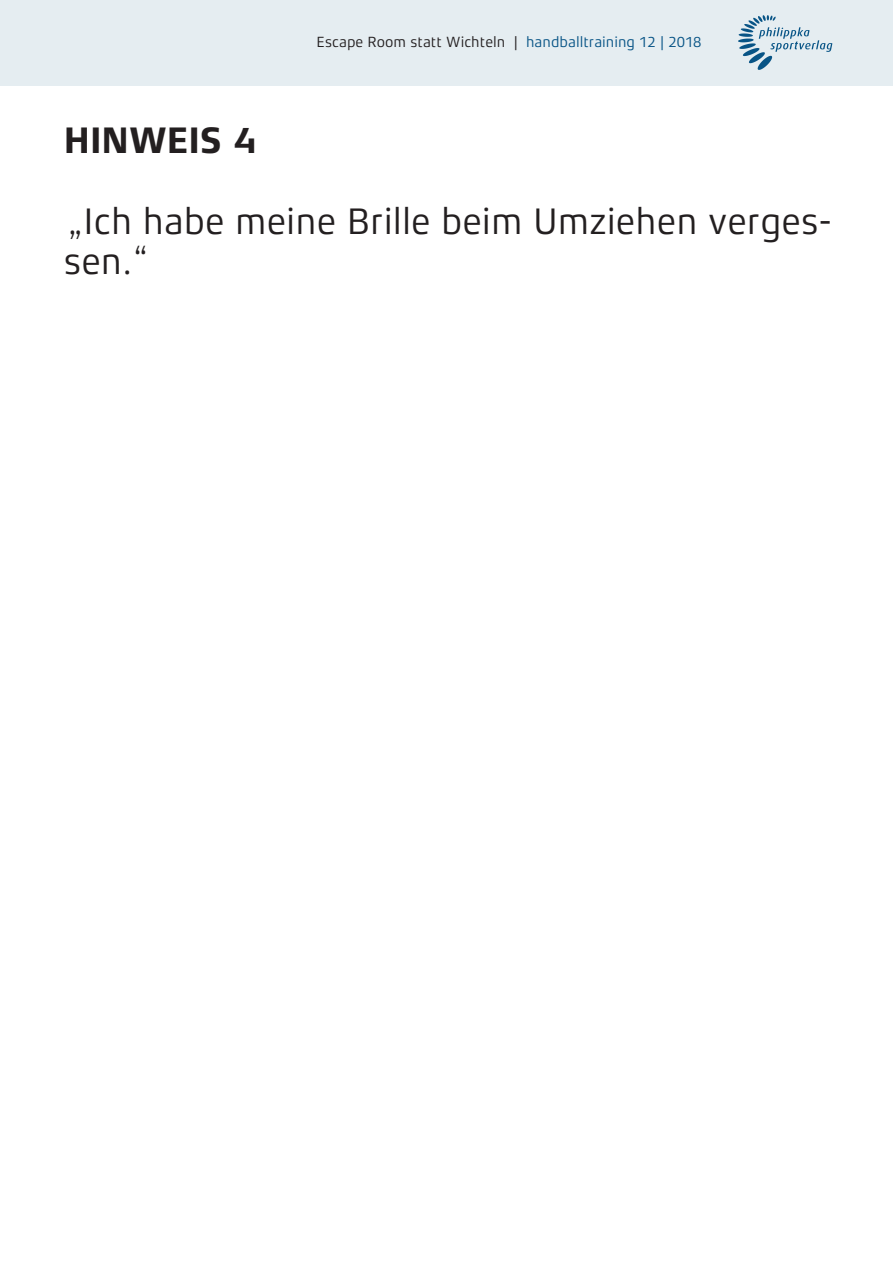
<style>
.page{position:relative;width:893px;height:1263px;background:#fff}
.page>*{position:absolute;margin:0;border:0;box-sizing:border-box;transform-origin:0 0}
.t1{font:37.5px/40.5px "Xenois Sans Pro";color:#231f20}
.t2{font:700 37.5px "Xenois Sans Pro";color:#231f20}
.t3{font:15px "Xenois Sans Pro";color:#231f20}
.s1{color:#085486}
</style>
<div class="page">
<div style="left:0;top:0;width:893px;height:85px;background:#e5edf1"></div>
<img style="left:738px;top:15px;width:95px;height:55px">
<h1 class="t2" style="left:64px;top:126px;width:194px">HINWEIS 4</h1>
<p class="t3" style="left:317px;top:37px;width:386px">Escape Room statt Wichteln | <span class="s1">handballtraining 12 | 2018</span></p>
<h1 class="t1" style="left:64px;top:205px;width:769px">„Ich habe meine Brille beim Umziehen verges&shy;sen.“</h1>
</div>
